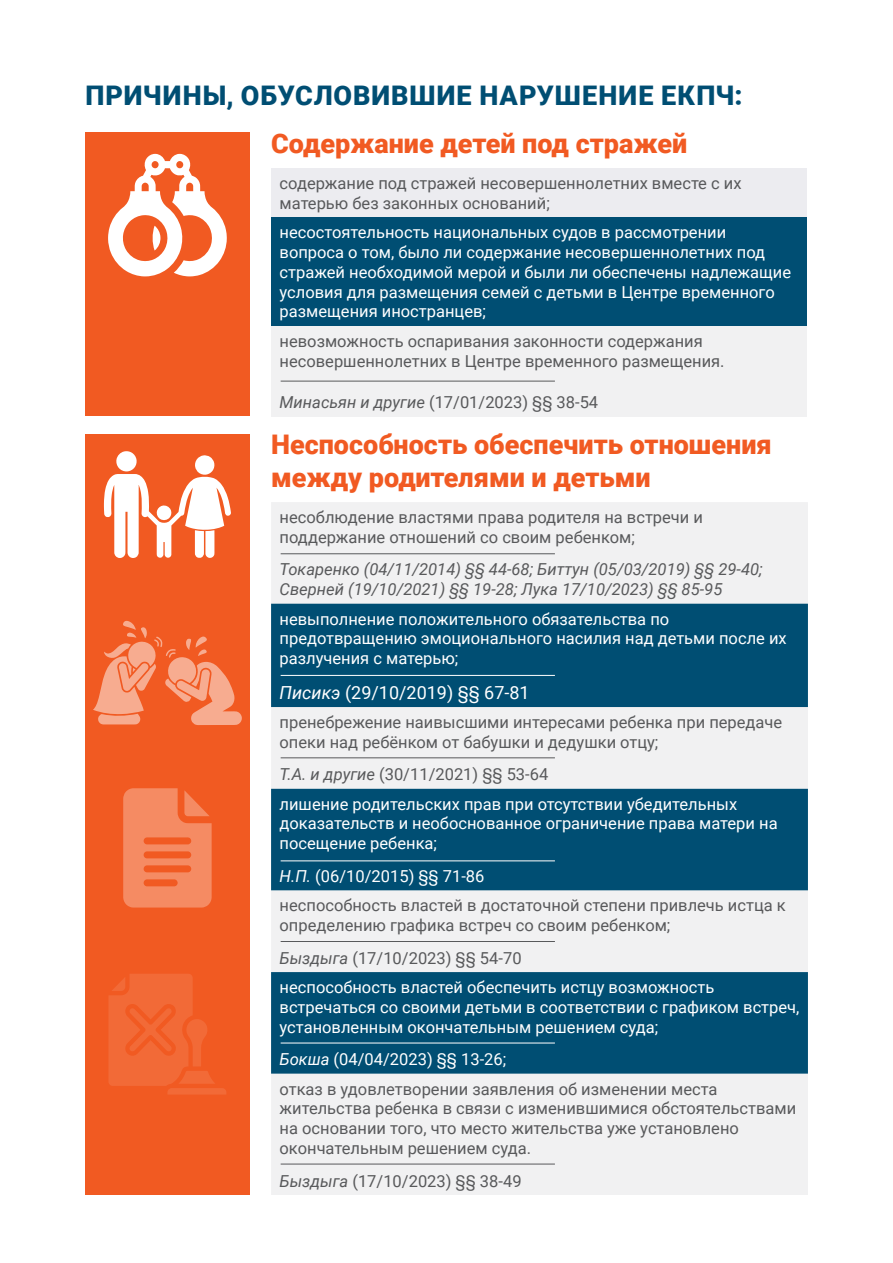
<style>
.page{position:relative;width:893px;height:1263px;background:#fff}
.page>*{position:absolute;margin:0;border:0;box-sizing:border-box;transform-origin:0 0}
.t1{font:900 27px/32.4px "Roboto";color:#f15a22}
.t2{font:900 27px "Roboto";letter-spacing:.04em;color:#004e73}
.t3{font:18px "Roboto";color:#fff}
.t4{font:16.5px/19.8px "Roboto";color:#58595b}
.t5{font:16.5px/19.8px "Roboto";color:#fff}
.t6{font:italic 16.5px/19.8px "Roboto";color:#58595b}
.s1{font-style:italic}
.s2{font-style:italic;color:#58595b}
.s3{color:#58595b}
.s4{font-style:italic;color:#fff}
.s5{color:#fff}
</style>
<div class="page">
<div style="left:85px;top:133px;width:165px;height:283px;background:#f15a22"></div>
<div style="left:271px;top:168px;width:535px;height:49px;background:#ececf0"></div>
<div style="left:271px;top:217px;width:535px;height:109px;background:#004e73"></div>
<div style="left:271px;top:326px;width:535px;height:90px;background:#f1f1f2"></div>
<div style="left:271px;top:502px;width:537px;height:693px;background:#f1f1f2"></div>
<svg style="left:271px;top:604px;width:537px;height:470px;fill:#004e73"></svg>
<div style="left:85px;top:434px;width:165px;height:761px;background:#f15a22"></div>
<hr style="left:281px;top:675px;width:274px;height:1px;background:#fff">
<hr style="left:281px;top:860px;width:274px;height:1px;background:#fff">
<hr style="left:281px;top:1043px;width:274px;height:1px;background:#fff">
<hr style="left:281px;top:553px;width:274px;height:1px;background:#58595b">
<hr style="left:281px;top:757px;width:274px;height:1px;background:#58595b">
<hr style="left:281px;top:941px;width:274px;height:1px;background:#58595b">
<hr style="left:281px;top:1164px;width:274px;height:1px;background:#58595b">
<hr style="left:281px;top:381px;width:274px;height:1px;background:#58595b">
<svg style="left:108px;top:154px;width:119px;height:122px"></svg>
<svg style="left:104px;top:451px;width:127px;height:107px"></svg>
<svg style="left:123px;top:788px;width:89px;height:119px"></svg>
<svg style="left:108px;top:974px;width:118px;height:120px"></svg>
<svg style="left:93px;top:621px;width:149px;height:104px"></svg>
<h1 class="t2" style="left:86px;top:77px;width:659px">ПРИЧИНЫ, ОБУСЛОВИВШИЕ НАРУШЕНИЕ ЕКПЧ:</h1>
<h1 class="t1" style="left:271px;top:126px;width:418px">Содержание детей под стражей</h1>
<p class="t4" style="left:280px;top:173px;width:463px">содержание под стражей несовершеннолетних вместе с их матерью без законных оснований;</p>
<p class="t5" style="left:280px;top:222px;width:513px">несостоятельность национальных судов в рассмотрении вопроса о том, было ли содержание несовершеннолетних под стражей необходимой мерой и были ли обеспечены надлежащие условия для размещения семей с детьми в Центре временного размещения иностранцев;</p>
<p class="t4" style="left:280px;top:330px;width:446px">невозможность оспаривания законности содержания несовершеннолетних в Центре временного размещения.</p>
<p class="t4" style="left:280px;top:391px;width:320px"><span class="s1">Минасьян и другие</span> (17/01/2023) §§ 38-54</p>
<h1 class="t1" style="left:271px;top:427px;width:502px">Неспособность обеспечить отношения между родителями и детьми</h1>
<p class="t4" style="left:280px;top:507px;width:425px">несоблюдение властями права родителя на встречи и поддержание отношений со своим ребенком;</p>
<p class="t6" style="left:280px;top:559px;width:484px">Токаренко (04/11/2014) §§ 44-68; Биттун (05/03/2019) §§ 29-40;<br>Сверней (19/10/2021) §§ 19-28; Лука 17/10/2023) §§ 85-95</p>
<p class="t5" style="left:280px;top:608px;width:509px">невыполнение положительного обязательства по предотвращению эмоционального насилия над детьми после их разлучения с матерью;</p>
<p class="t3" style="left:280px;top:679px;width:252px"><span class="s1">Писикэ</span> (29/10/2019) §§ 67-81</p>
<p class="t4" style="left:280px;top:711px;width:504px">пренебрежение наивысшими интересами ребенка при передаче опеки над ребёнком от бабушки и дедушки отцу;</p>
<p class="t5" style="left:280px;top:759px;width:459px;line-height:29.4px"><span class="s2">T.A. и другие</span> <span class="s3">(30/11/2021) §§ 53-64<br></span>лишение родительских прав при отсутствии убедительных</p>
<p class="t5" style="left:280px;top:813px;width:500px">доказательств и необоснованное ограничение права матери на посещение ребенка;</p>
<p class="t4" style="left:280px;top:861px;width:508px;line-height:29.4px"><span class="s4">Н.П.</span> <span class="s5">(06/10/2015) §§ 71-86<br></span>неспособность властей в достаточной степени привлечь истца к</p>
<p class="t4" style="left:280px;top:908px;width:392px;line-height:32.5px">определению графика встреч со своим ребенком;<br><span class="s1">Быздыга</span> (17/10/2023) §§ 54-70</p>
<p class="t5" style="left:280px;top:976px;width:521px">неспособность властей обеспечить истцу возможность встречаться со своими детьми в соответствии с графиком встреч, установленным окончательным решением суда;</p>
<p class="t4" style="left:280px;top:1044px;width:439px;line-height:29.4px"><span class="s4">Бокша</span> <span class="s5">(04/04/2023) §§ 13-26;<br></span>отказ в удовлетворении заявления об изменении места</p>
<p class="t4" style="left:280px;top:1098px;width:518px">жительства ребенка в связи с изменившимися обстоятельствами на основании того, что место жительства уже установлено окончательным решением суда.</p>
<p class="t4" style="left:280px;top:1170px;width:244px"><span class="s1">Быздыга</span> (17/10/2023) §§ 38-49</p>
</div>
